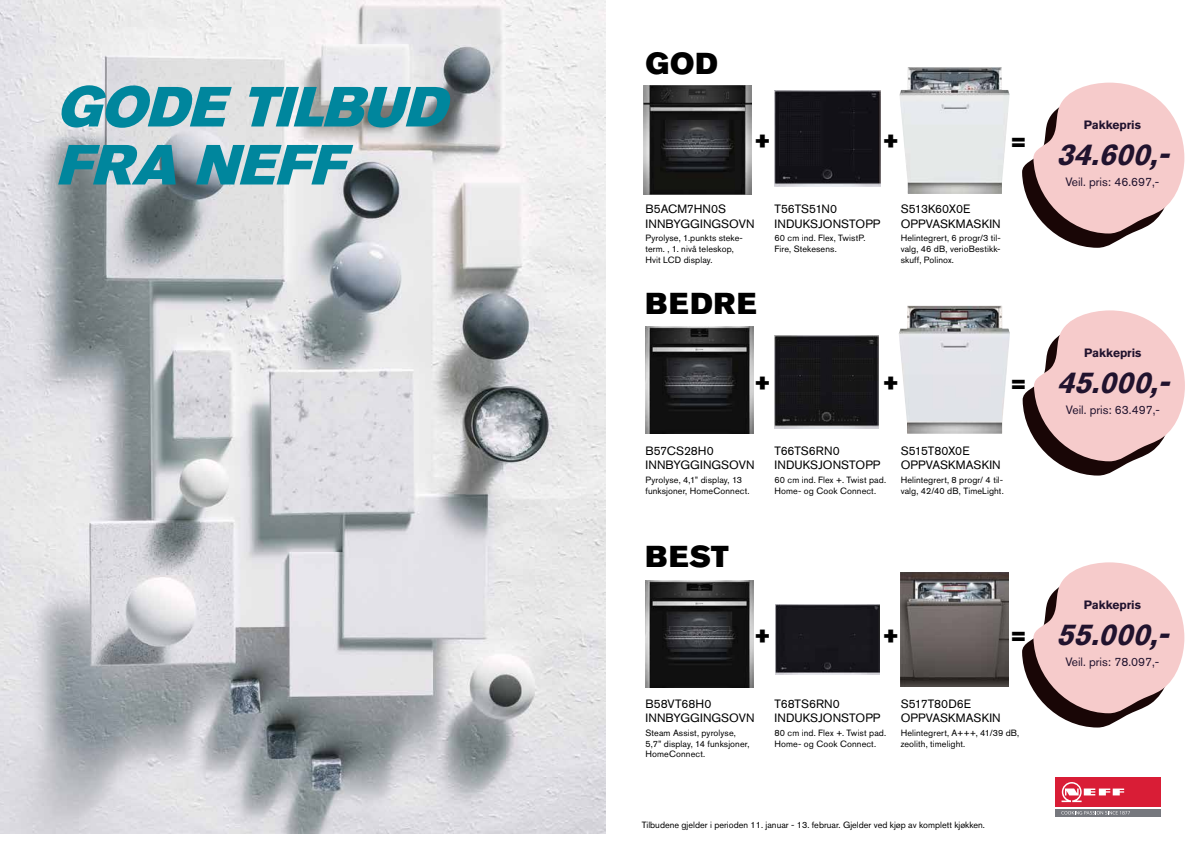
<style>
.page{position:relative;width:1191px;height:842px;background:#fff}
.page>*{position:absolute;margin:0;border:0;box-sizing:border-box;transform-origin:0 0}
.t1{font:italic 56px/58px "Akzidenz Grotesk BE Super";color:#00869d}
.t2{font:italic 700 30px "Akzidenz Grotesk BE";color:#21132e}
.t3{font:30px "Akzidenz Grotesk BE Super";letter-spacing:.03em;color:#000}
.t4{font:24px "Akzidenz Grotesk BE Super";color:#000}
.t5{font:12px/14.4px "Akzidenz Grotesk BE";letter-spacing:.005em;color:#000}
.t6{font:12px "Akzidenz Grotesk BE";color:#21132e}
.t7{font:700 12px "Akzidenz Grotesk BE";color:#21132e}
.t8{font:9px/10.8px "Akzidenz Grotesk BE";letter-spacing:.01em;color:#000}
</style>
<div class="page">
<svg style="left:1022px;top:310px;width:163px;height:166px"></svg>
<img style="left:0;top:0;width:606px;height:833px">
<div style="left:1054px;top:777px;width:106px;height:30px;background:#d91d36"></div>
<div style="left:1054px;top:809px;width:106px;height:8px;background:#76787e"></div>
<svg style="left:1061px;top:811px;width:69px;height:3px"></svg>
<svg style="left:1061px;top:782px;width:63px;height:20px"></svg>
<img style="left:643px;top:85px;width:109px;height:109px">
<img style="left:775px;top:91px;width:105px;height:95px">
<img style="left:899px;top:67px;width:110px;height:127px">
<img style="left:645px;top:327px;width:108px;height:107px">
<img style="left:774px;top:335px;width:104px;height:93px">
<img style="left:899px;top:306px;width:111px;height:128px">
<img style="left:645px;top:580px;width:108px;height:107px">
<div style="left:775px;top:605px;width:104px;height:69px;background:#19181e"></div>
<img style="left:900px;top:573px;width:108px;height:113px">
<svg style="left:1022px;top:82px;width:162px;height:166px"></svg>
<svg style="left:1022px;top:562px;width:162px;height:165px"></svg>
<h1 class="t1" style="left:56px;top:78px;width:408px">GODE TILBUD<br>FRA NEFF</h1>
<h2 class="t3" style="left:645px;top:46px;width:74px">GOD</h2>
<h3 class="t4" style="left:754px;top:127px;width:19px">+</h3>
<h3 class="t4" style="left:882px;top:127px;width:19px">+</h3>
<h3 class="t4" style="left:1009px;top:127px;width:19px">=</h3>
<h3 class="t5" style="left:645px;top:202px;width:111px">B5ACM7HN0S<br>INNBYGGINGSOVN</h3>
<p class="t8" style="left:645px;top:233px;width:99px">Pyrolyse, 1.punkts steke&shy;term. , 1. nivå teleskop,<br>Hvit LCD display.</p>
<h2 class="t3" style="left:645px;top:287px;width:112px">BEDRE</h2>
<h3 class="t5" style="left:774px;top:202px;width:107px">T56TS51N0<br>INDUKSJONSTOPP</h3>
<p class="t8" style="left:774px;top:233px;width:92px">60 cm ind. Flex, TwistP.<br>Fire, Stekesens.</p>
<h3 class="t5" style="left:900px;top:202px;width:102px">S513K60X0E<br>OPPVASKMASKIN</h3>
<p class="t8" style="left:900px;top:233px;width:102px;text-align:justify">Helintegrert, 6 progr/3 til&shy;valg, 46 dB, verioBestikk&shy;skuff, Polinox.</p>
<h3 class="t4" style="left:754px;top:369px;width:19px">+</h3>
<h3 class="t4" style="left:882px;top:369px;width:19px">+</h3>
<h3 class="t4" style="left:1009px;top:369px;width:19px">=</h3>
<h3 class="t5" style="left:645px;top:443px;width:111px">B57CS28H0<br>INNBYGGINGSOVN</h3>
<p class="t8" style="left:645px;top:474px;width:105px">Pyrolyse, 4,1” display, 13 funksjoner, HomeConnect.</p>
<h2 class="t3" style="left:645px;top:539px;width:84px">BEST</h2>
<h3 class="t5" style="left:774px;top:443px;width:107px">T66TS6RN0<br>INDUKSJONSTOPP</h3>
<p class="t8" style="left:774px;top:474px;width:113px">60 cm ind. Flex +. Twist pad.<br>Home- og Cook Connect.</p>
<h3 class="t5" style="left:900px;top:443px;width:102px">S515T80X0E<br>OPPVASKMASKIN</h3>
<p class="t8" style="left:900px;top:474px;width:105px">Helintegrert, 8 progr/ 4 til&shy;valg, 42/40 dB, TimeLight.</p>
<h3 class="t4" style="left:754px;top:621px;width:19px">+</h3>
<h3 class="t4" style="left:882px;top:621px;width:19px">+</h3>
<h3 class="t4" style="left:1009px;top:622px;width:19px">=</h3>
<h3 class="t5" style="left:645px;top:696px;width:111px">B58VT68H0<br>INNBYGGINGSOVN</h3>
<p class="t8" style="left:645px;top:727px;width:105px">Steam Assist, pyrolyse,<br>5,7” display, 14 funksjoner,<br>HomeConnect.</p>
<h3 class="t5" style="left:774px;top:696px;width:107px">T68TS6RN0<br>INDUKSJONSTOPP</h3>
<p class="t8" style="left:774px;top:727px;width:113px">80 cm ind. Flex +. Twist pad.<br>Home- og Cook Connect.</p>
<h3 class="t5" style="left:900px;top:696px;width:102px">S517T80D6E<br>OPPVASKMASKIN</h3>
<p class="t8" style="left:900px;top:727px;width:120px">Helintegrert, A+++, 41/39 dB, zeolith, timelight.</p>
<p class="t8" style="left:642px;top:819px;width:345px">Tilbudene gjelder i perioden 11. januar - 13. februar. Gjelder ved kjøp av komplett kjøkken.</p>
<h3 class="t7" style="left:1083px;top:118px;width:59px">Pakkepris</h3>
<h2 class="t2" style="left:1056px;top:138px;width:123px">34.600,-</h2>
<h3 class="t6" style="left:1065px;top:175px;width:95px">Veil. pris: 46.697,-</h3>
<h3 class="t7" style="left:1084px;top:346px;width:59px">Pakkepris</h3>
<h2 class="t2" style="left:1057px;top:365px;width:122px">45.000,-</h2>
<h3 class="t6" style="left:1066px;top:403px;width:95px">Veil. pris: 63.497,-</h3>
<h3 class="t7" style="left:1083px;top:598px;width:59px">Pakkepris</h3>
<h2 class="t2" style="left:1056px;top:617px;width:122px">55.000,-</h2>
<h3 class="t6" style="left:1065px;top:655px;width:95px">Veil. pris: 78.097,-</h3>
</div>
